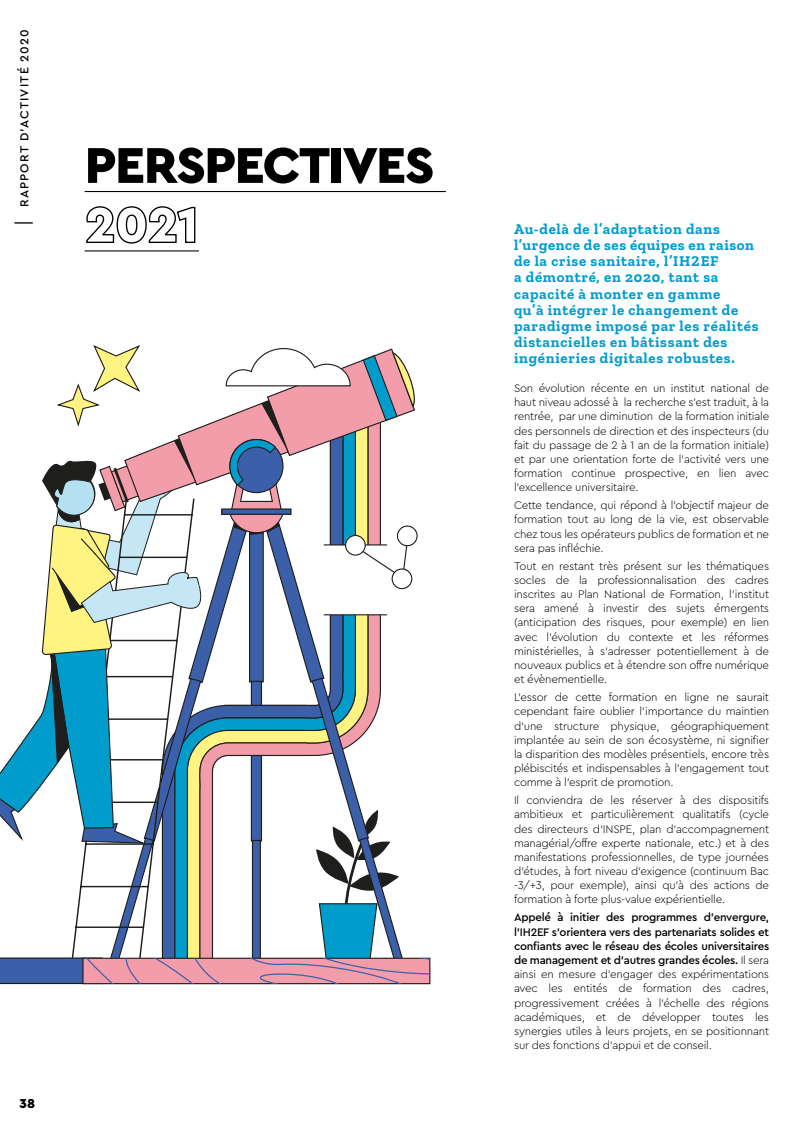
<style>
.page{position:relative;width:808px;height:1127px;background:#fff}
.page>*{position:absolute;margin:0;border:0;box-sizing:border-box;transform-origin:0 0}
.t1{font:900 52.65px "Cera Pro";letter-spacing:-.03em;color:#000}
.t2{font:700 14.85px/16.2px "Zilla Slab";letter-spacing:.05em;color:#009dcc}
.t3{font:900 13.5px "Cera Pro";color:#000}
.t4{font:500 12.15px "Cera Pro";letter-spacing:.1em;color:#000}
.t5{font:300 11.55px/14.1px "Cera Pro";letter-spacing:-.02em;color:#000;text-align:justify}
.s1{font-weight:500}
</style>
<div class="page">
<svg style="left:0;top:345px;width:430px;height:639px"></svg>
<hr style="left:85px;top:191px;width:361px;height:1px;background:#000">
<hr style="left:85px;top:250px;width:114px;height:1px;background:#000">
<svg style="left:86px;top:206px;width:110px;height:38px"></svg>
<svg style="left:14px;top:222px;width:19px;height:2px"></svg>
<p class="t4" style="left:16px;top:207px;width:180px;rotate:-90deg">RAPPORT D’ACTIVITÉ 2020</p>
<h1 class="t1" style="left:85px;top:130px;width:351px">PERSPECTIVES</h1>
<p class="t3" style="left:20px;top:1094px;width:17px">38</p>
<p class="t2" style="left:514px;top:221px;width:246px">Au-delà de l’adaptation dans l’urgence de ses équipes en raison de la crise sanitaire, l’IH2EF<br>a démontré, en 2020, tant sa capacité à monter en gamme<br>qu’à intégrer le changement de paradigme imposé par les réalités distancielles en bâtissant des ingénieries digitales robustes.</p>
<p class="t5" style="left:514px;top:381px;width:257px">Son évolution récente en un institut national de haut niveau adossé à la recherche s’est traduit, à la rentrée, par une diminution de la formation initiale des personnels de direction et des inspecteurs (du fait du passage de 2 à 1 an de la formation initiale) et par une orientation forte de l’activité vers une formation continue prospective, en lien avec l’excellence universitaire.</p>
<p class="t5" style="left:514px;top:498px;width:257px">Cette tendance, qui répond à l’objectif majeur de formation tout au long de la vie, est observable chez tous les opérateurs publics de formation et ne sera pas infléchie.</p>
<p class="t5" style="left:514px;top:558px;width:257px">Tout en restant très présent sur les thématiques socles de la professionnalisation des cadres inscrites au Plan National de Formation, l’institut sera amené à investir des sujets émergents (anticipation des risques, pour exemple) en lien avec l’évolution du contexte et les réformes ministérielles, à s’adresser potentiellement à de nouveaux publics et à étendre son offre numérique et évènementielle.</p>
<p class="t5" style="left:514px;top:690px;width:257px">L’essor de cette formation en ligne ne saurait cependant faire oublier l’importance du maintien d’une structure physique, géographiquement implantée au sein de son écosystème, ni signifier la disparition des modèles présentiels, encore très plébiscités et indispensables à l’engagement tout comme à l’esprit de promotion.</p>
<p class="t5" style="left:514px;top:793px;width:257px">Il conviendra de les réserver à des dispositifs ambitieux et particulièrement qualitatifs (cycle des directeurs d’INSPE, plan d’accompagnement managérial/offre experte nationale, etc.) et à des manifestations professionnelles, de type journées d’études, à fort niveau d’exigence (continuum Bac -3/+3, pour exemple), ainsi qu’à des actions de formation à forte plus-value expérientielle.</p>
<p class="t5" style="left:514px;top:910px;width:257px"><span class="s1">Appelé à initier des programmes d’envergure, l’IH2EF s’orientera vers des partenariats solides et confiants avec le réseau des écoles universitaires de management et d’autres grandes écoles.</span> Il sera ainsi en mesure d’engager des expérimentations avec les entités de formation des cadres, progressivement créées à l’échelle des régions académiques, et de développer toutes les synergies utiles à leurs projets, en se positionnant sur des fonctions d’appui et de conseil.</p>
</div>
